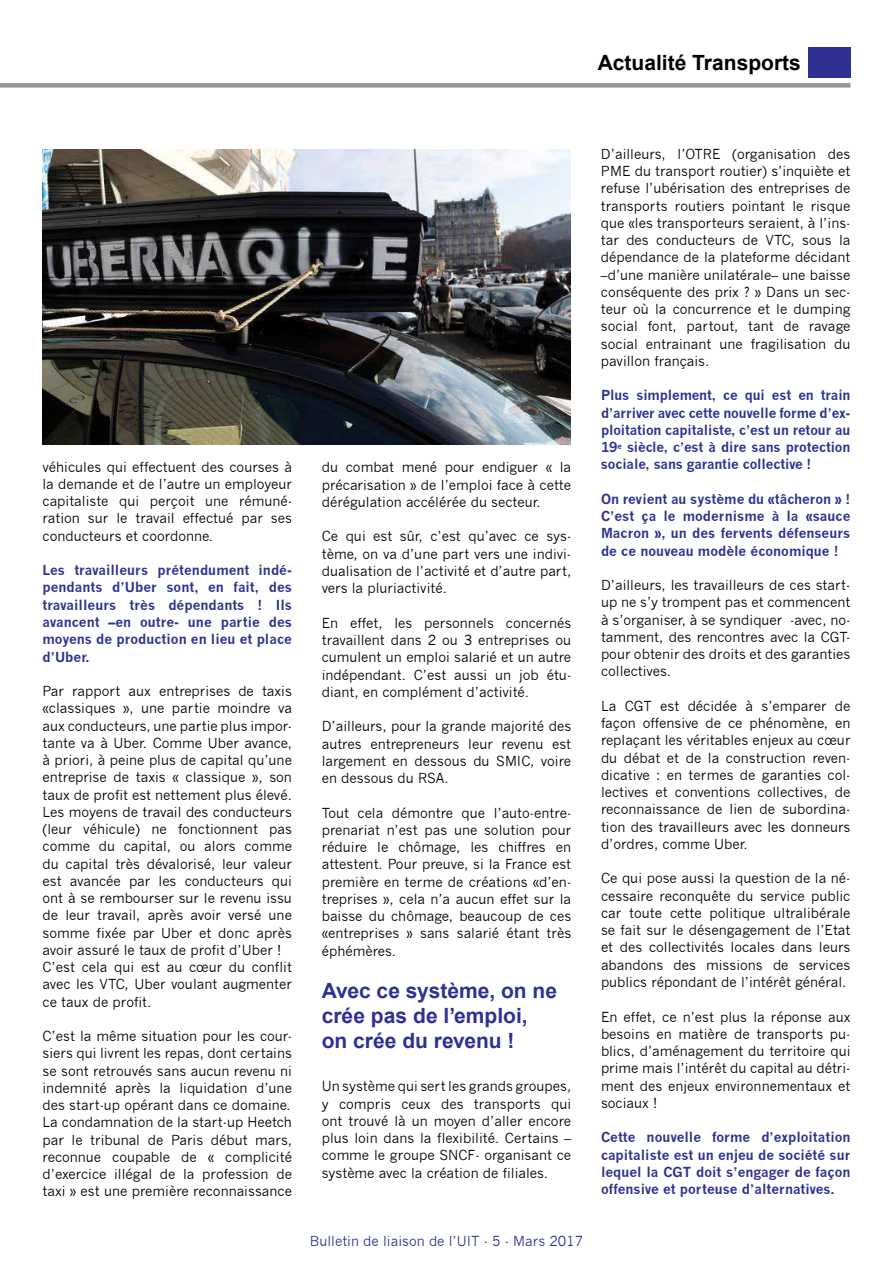
<style>
.page{position:relative;width:893px;height:1263px;background:#fff}
.page>*{position:absolute;margin:0;border:0;box-sizing:border-box;transform-origin:0 0}
.t1{font:700 21px/25.2px "Arial";color:#2e3192}
.t2{font:700 21px "Arial";color:#000}
.t3{font:13.5px/17.2px "News Gothic";color:#000;text-align:justify}
.t4{font:700 13.5px/17.2px "News Gothic";color:#2e3192;text-align:justify}
.t5{font:13.5px "News Gothic";color:#2e3192}
</style>
<div class="page">
<div style="left:0;top:83px;width:850px;height:5px;background:#939598"></div>
<div style="left:807px;top:47px;width:43px;height:30px;background:#2e3192"></div>
<img style="left:43px;top:150px;width:527px;height:295px">
<h1 class="t2" style="left:598px;top:51px;width:205px">Actualité Transports</h1>
<p class="t3" style="left:43px;top:458px;width:251px">véhicules qui effectuent des courses à la demande et de l’autre un employeur capitaliste qui perçoit une rémuné&shy;ration sur le travail effectué par ses conducteurs et coordonne.</p>
<p class="t4" style="left:43px;top:561px;width:251px">Les travailleurs prétendument indé&shy;pendants d’Uber sont, en fait, des travailleurs très dépendants ! Ils avancent –en outre- une partie des moyens de production en lieu et place d’Uber.</p>
<p class="t3" style="left:43px;top:682px;width:251px;text-align:left">Par rapport aux entreprises de taxis «classiques », une partie moindre va aux conducteurs, une partie plus impor&shy;tante va à Uber. Comme Uber avance, à priori, à peine plus de capital qu’une entreprise de taxis « classique », son taux de profit est nettement plus élevé.<br>Les moyens de travail des conducteurs (leur véhicule) ne fonctionnent pas comme du capital, ou alors comme du capital très dévalorisé, leur valeur est avancée par les conducteurs qui ont à se rembourser sur le revenu issu de leur travail, après avoir versé une somme fixée par Uber et donc après avoir assuré le taux de profit d’Uber !<br>C’est cela qui est au cœur du conflit avec les VTC, Uber voulant augmenter ce taux de profit.</p>
<p class="t3" style="left:43px;top:1028px;width:251px">C’est la même situation pour les cour&shy;siers qui livrent les repas, dont certains se sont retrouvés sans aucun revenu ni indemnité après la liquidation d’une des start-up opérant dans ce domaine.<br>La condamnation de la start-up Heetch par le tribunal de Paris début mars, reconnue coupable de « complicité d’exercice illégal de la profession de taxi » est une première reconnaissance</p>
<p class="t3" style="left:322px;top:459px;width:251px">du combat mené pour endiguer « la précarisation » de l’emploi face à cette dérégulation accélérée du secteur.</p>
<p class="t3" style="left:322px;top:528px;width:251px">Ce qui est sûr, c’est qu’avec ce sys&shy;tème, on va d’une part vers une indivi&shy;dualisation de l’activité et d’autre part, vers la pluriactivité.</p>
<p class="t3" style="left:322px;top:614px;width:251px">En effet, les personnels concernés travaillent dans 2 ou 3 entreprises ou cumulent un emploi salarié et un autre indépendant. C’est aussi un job étu&shy;diant, en complément d’activité.</p>
<p class="t3" style="left:322px;top:718px;width:251px">D’ailleurs, pour la grande majorité des autres entrepreneurs leur revenu est largement en dessous du SMIC, voire en dessous du RSA.</p>
<p class="t3" style="left:322px;top:804px;width:251px">Tout cela démontre que l’auto-entre&shy;prenariat n’est pas une solution pour réduire le chômage, les chiffres en attestent. Pour preuve, si la France est première en terme de créations «d’en&shy;treprises », cela n’a aucun effet sur la baisse du chômage, beaucoup de ces «entreprises » sans salarié étant très éphémères.</p>
<h1 class="t1" style="left:322px;top:978px;width:237px">Avec ce système, on ne crée pas de l’emploi, on crée du revenu !</h1>
<p class="t3" style="left:322px;top:1078px;width:251px">Un système qui sert les grands groupes, y compris ceux des transports qui ont trouvé là un moyen d’aller encore plus loin dans la flexibilité. Certains – comme le groupe SNCF- organisant ce système avec la création de filiales.</p>
<p class="t5" style="left:310px;top:1233px;width:275px">Bulletin de liaison de l’UIT - 5 - Mars 2017</p>
<p class="t3" style="left:601px;top:145px;width:251px">D’ailleurs, l’OTRE (organisation des PME du transport routier) s’inquiète et refuse l’ubérisation des entreprises de transports routiers pointant le risque que «les transporteurs seraient, à l’ins&shy;tar des conducteurs de VTC, sous la dépendance de la plateforme décidant –d’une manière unilatérale– une baisse conséquente des prix ? » Dans un sec&shy;teur où la concurrence et le dumping social font, partout, tant de ravage social entrainant une fragilisation du pavillon français.</p>
<p class="t4" style="left:601px;top:387px;width:251px">Plus simplement, ce qui est en train d’arriver avec cette nouvelle forme d’ex&shy;ploitation capitaliste, c’est un retour au 19<sup>e</sup> siècle, c’est à dire sans protection sociale, sans garantie collective !</p>
<p class="t4" style="left:601px;top:490px;width:251px">On revient au système du «tâcheron » !<br>C’est ça le modernisme à la «sauce Macron », un des fervents défenseurs de ce nouveau modèle économique !</p>
<p class="t3" style="left:601px;top:577px;width:251px">D’ailleurs, les travailleurs de ces start&shy;up ne s’y trompent pas et commencent à s’organiser, à se syndiquer -avec, no&shy;tamment, des rencontres avec la CGT&shy;pour obtenir des droits et des garanties collectives.</p>
<p class="t3" style="left:601px;top:697px;width:251px">La CGT est décidée à s’emparer de façon offensive de ce phénomène, en replaçant les véritables enjeux au cœur du débat et de la construction reven&shy;dicative : en termes de garanties col&shy;lectives et conventions collectives, de reconnaissance de lien de subordina&shy;tion des travailleurs avec les donneurs d’ordres, comme Uber.</p>
<p class="t3" style="left:601px;top:870px;width:251px">Ce qui pose aussi la question de la né&shy;cessaire reconquête du service public car toute cette politique ultralibérale se fait sur le désengagement de l’Etat et des collectivités locales dans leurs abandons des missions de services publics répondant de l’intérêt général.</p>
<p class="t3" style="left:601px;top:1008px;width:251px">En effet, ce n’est plus la réponse aux besoins en matière de transports pu&shy;blics, d’aménagement du territoire qui prime mais l’intérêt du capital au détri&shy;ment des enjeux environnementaux et sociaux !</p>
<p class="t4" style="left:601px;top:1128px;width:251px">Cette nouvelle forme d’exploitation capitaliste est un enjeu de société sur lequel la CGT doit s’engager de façon offensive et porteuse d’alternatives.</p>
</div>
